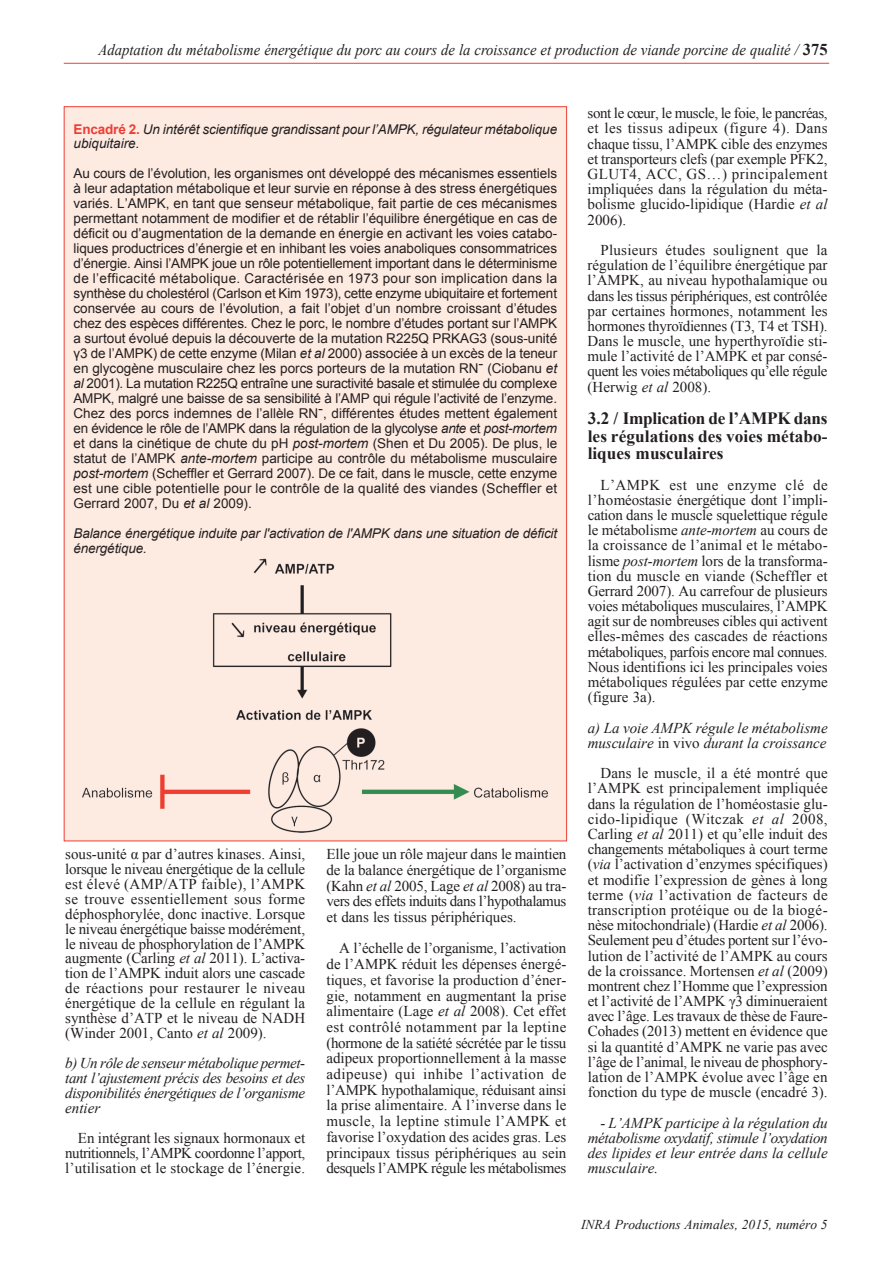
<style>
.page{position:relative;width:893px;height:1263px;background:#fff}
.page>*{position:absolute;margin:0;border:0;box-sizing:border-box;transform-origin:0 0}
.t1{font:700 17.25px/17.4px "Times New Roman";letter-spacing:.005em;color:#231f20;text-align:justify}
.t2{font:italic 15.75px "Times New Roman";color:#231f20;scale:.93 1}
.t3{font:15px/15.1px "Times New Roman";color:#231f20;text-align:justify}
.t4{font:italic 15px/15.1px "Times New Roman";color:#231f20;text-align:justify}
.t5{font:13.5px/15px "Arial";letter-spacing:.015em;color:#231f20;text-align:justify}
.t6{font:italic 13.5px/13.5px "Arial";letter-spacing:-.01em;color:#231f20}
.t7{font:italic 13.5px "Times New Roman";color:#231f20}
.s1{font-weight:700;font-style:normal;font-size:16.5px}
.s2{font-weight:700;font-style:normal;color:#ee3e34}
.s3{font-style:italic}
.s4{font-style:normal}
</style>
<div class="page">
<hr style="left:64px;top:63px;width:765px;height:1px;background:#ee3e34">
<div style="left:65px;top:107px;width:501px;height:733px;background:#fdeae1"></div>
<img style="left:82px;top:558px;width:466px;height:275px">
<p class="t2" style="left:98px;top:41px;width:786px">Adaptation du métabolisme énergétique du porc au cours de la croissance et production de viande porcine de qualité / <span class="s1">375</span></p>
<p class="t6" style="left:74px;top:123px;width:485px"><span class="s2">Encadré 2.</span> Un intérêt scientifique grandissant pour l’AMPK, régulateur métabolique ubiquitaire.</p>
<p class="t5" style="left:74px;top:166px;width:485px">Au cours de l’évolution, les organismes ont développé des mécanismes essentiels à leur adaptation métabolique et leur survie en réponse à des stress énergétiques variés. L’AMPK, en tant que senseur métabolique, fait partie de ces mécanismes permettant notamment de modifier et de rétablir l’équilibre énergétique en cas de déficit ou d’augmentation de la demande en énergie en activant les voies catabo&shy;liques productrices d’énergie et en inhibant les voies anaboliques consommatrices d’énergie. Ainsi l’AMPK joue un rôle potentiellement important dans le déterminisme de l’efficacité métabolique. Caractérisée en 1973 pour son implication dans la synthèse du cholestérol (Carlson et Kim 1973), cette enzyme ubiquitaire et fortement conservée au cours de l’évolution, a fait l’objet d’un nombre croissant d’études chez des espèces différentes. Chez le porc, le nombre d’études portant sur l’AMPK a surtout évolué depuis la découverte de la mutation R225Q PRKAG3 (sous-unité γ3 de l’AMPK) de cette enzyme (Milan <span class="s3">et al</span> 2000) associée à un excès de la teneur en glycogène musculaire chez les porcs porteurs de la mutation RN<sup>-</sup> (Ciobanu <span class="s3">et al</span> 2001). La mutation R225Q entraîne une suractivité basale et stimulée du complexe AMPK, malgré une baisse de sa sensibilité à l’AMP qui régule l’activité de l’enzyme.<br>Chez des porcs indemnes de l’allèle RN<sup>-</sup>, différentes études mettent également en évidence le rôle de l’AMPK dans la régulation de la glycolyse <span class="s3">ante</span> et <span class="s3">post-mortem </span>et dans la cinétique de chute du pH <span class="s3">post-mortem</span> (Shen et Du 2005). De plus, le statut de l’AMPK <span class="s3">ante-mortem</span> participe au contrôle du métabolisme musculaire <span class="s3">post-mortem</span> (Scheffler et Gerrard 2007). De ce fait, dans le muscle, cette enzyme est une cible potentielle pour le contrôle de la qualité des viandes (Scheffler et Gerrard 2007, Du <span class="s3">et al</span> 2009).</p>
<p class="t6" style="left:74px;top:526px;width:485px;line-height:15px">Balance énergétique induite par l'activation de l'AMPK dans une situation de déficit énergétique.</p>
<p class="t3" style="left:65px;top:847px;width:241px">sous-unité α par d’autres kinases. Ainsi, lorsque le niveau énergétique de la cellule est élevé (AMP/ATP faible), l’AMPK se trouve essentiellement sous forme déphosphorylée, donc inactive. Lorsque le niveau énergétique baisse modérément, le niveau de phosphorylation de l’AMPK augmente (Carling <span class="s3">et al</span> 2011). L’activa&shy;tion de l’AMPK induit alors une cascade de réactions pour restaurer le niveau énergétique de la cellule en régulant la synthèse d’ATP et le niveau de NADH (Winder 2001, Canto <span class="s3">et al</span> 2009).</p>
<p class="t4" style="left:65px;top:1055px;width:241px">b) Un rôle de senseur métabolique permet&shy;tant l’ajustement précis des besoins et des disponibilités énergétiques de l’organisme entier</p>
<p class="t3" style="left:65px;top:1130px;width:241px;text-indent:13px">En intégrant les signaux hormonaux et nutritionnels, l’AMPK coordonne l’apport, l’utilisation et le stockage de l’énergie.</p>
<p class="t3" style="left:326px;top:846px;width:241px;line-height:15.8px">Elle joue un rôle majeur dans le maintien de la balance énergétique de l’organisme (Kahn <span class="s3">et al</span> 2005, Lage <span class="s3">et al</span> 2008) au tra&shy;vers des effets induits dans l’hypothalamus et dans les tissus périphériques.</p>
<p class="t3" style="left:326px;top:940px;width:241px;line-height:15.8px;text-indent:13px">A l’échelle de l’organisme, l’activation de l’AMPK réduit les dépenses énergé&shy;tiques, et favorise la production d’éner&shy;gie, notamment en augmentant la prise alimentaire (Lage <span class="s3">et al</span> 2008). Cet effet est contrôlé notamment par la leptine (hormone de la satiété sécrétée par le tissu adipeux proportionnellement à la masse adipeuse) qui inhibe l’activation de l’AMPK hypothalamique, réduisant ainsi la prise alimentaire. A l’inverse dans le muscle, la leptine stimule l’AMPK et favorise l’oxydation des acides gras. Les principaux tissus périphériques au sein desquels l’AMPK régule les métabolismes</p>
<p class="t3" style="left:588px;top:106px;width:241px">sont le cœur, le muscle, le foie, le pancréas, et les tissus adipeux (figure 4). Dans chaque tissu, l’AMPK cible des enzymes et transporteurs clefs (par exemple PFK2, GLUT4, ACC, GS…) principalement impliquées dans la régulation du méta&shy;bolisme glucido-lipidique (Hardie <span class="s3">et al </span>2006).</p>
<p class="t3" style="left:588px;top:242px;width:241px;text-indent:13px">Plusieurs études soulignent que la régulation de l’équilibre énergétique par l’AMPK, au niveau hypothalamique ou dans les tissus périphériques, est contrôlée par certaines hormones, notamment les hormones thyroïdiennes (T3, T4 et TSH).<br>Dans le muscle, une hyperthyroïdie sti&shy;mule l’activité de l’AMPK et par consé&shy;quent les voies métaboliques qu’elle régule (Herwig <span class="s3">et al</span> 2008).</p>
<p class="t1" style="left:588px;top:410px;width:241px">3.2 / Implication de l’AMPK dans les régulations des voies métabo&shy;liques musculaires</p>
<p class="t3" style="left:588px;top:477px;width:241px;text-indent:13px">L’AMPK est une enzyme clé de l’homéostasie énergétique dont l’impli&shy;cation dans le muscle squelettique régule le métabolisme <span class="s3">ante-mortem</span> au cours de la croissance de l’animal et le métabo&shy;lisme <span class="s3">post-mortem</span> lors de la transforma&shy;tion du muscle en viande (Scheffler et Gerrard 2007). Au carrefour de plusieurs voies métaboliques musculaires, l’AMPK agit sur de nombreuses cibles qui activent elles-mêmes des cascades de réactions métaboliques, parfois encore mal connues.<br>Nous identifions ici les principales voies métaboliques régulées par cette enzyme (figure 3a).</p>
<p class="t4" style="left:588px;top:720px;width:241px">a) La voie AMPK régule le métabolisme musculaire <span class="s4">in vivo</span> durant la croissance</p>
<p class="t3" style="left:588px;top:765px;width:241px;text-indent:13px">Dans le muscle, il a été montré que l’AMPK est principalement impliquée dans la régulation de l’homéostasie glu&shy;cido-lipidique (Witczak <span class="s3">et al</span> 2008, Carling <span class="s3">et al</span> 2011) et qu’elle induit des changements métaboliques à court terme (<span class="s3">via</span> l’activation d’enzymes spécifiques) et modifie l’expression de gènes à long terme (<span class="s3">via</span> l’activation de facteurs de transcription protéique ou de la biogé&shy;nèse mitochondriale) (Hardie <span class="s3">et al</span> 2006).<br>Seulement peu d’études portent sur l’évo&shy;lution de l’activité de l’AMPK au cours de la croissance. Mortensen <span class="s3">et al</span> (2009) montrent chez l’Homme que l’expression et l’activité de l’AMPK γ3 diminueraient avec l’âge. Les travaux de thèse de Faure-Cohades (2013) mettent en évidence que si la quantité d’AMPK ne varie pas avec l’âge de l’animal, le niveau de phosphory&shy;lation de l’AMPK évolue avec l’âge en fonction du type de muscle (encadré 3).</p>
<p class="t4" style="left:588px;top:1115px;width:241px;text-indent:13px">- L’AMPK participe à la régulation du métabolisme oxydatif, stimule l’oxydation des lipides et leur entrée dans la cellule musculaire.</p>
<p class="t7" style="left:581px;top:1217px;width:248px">INRA Productions Animales, 2015, numéro 5</p>
</div>
